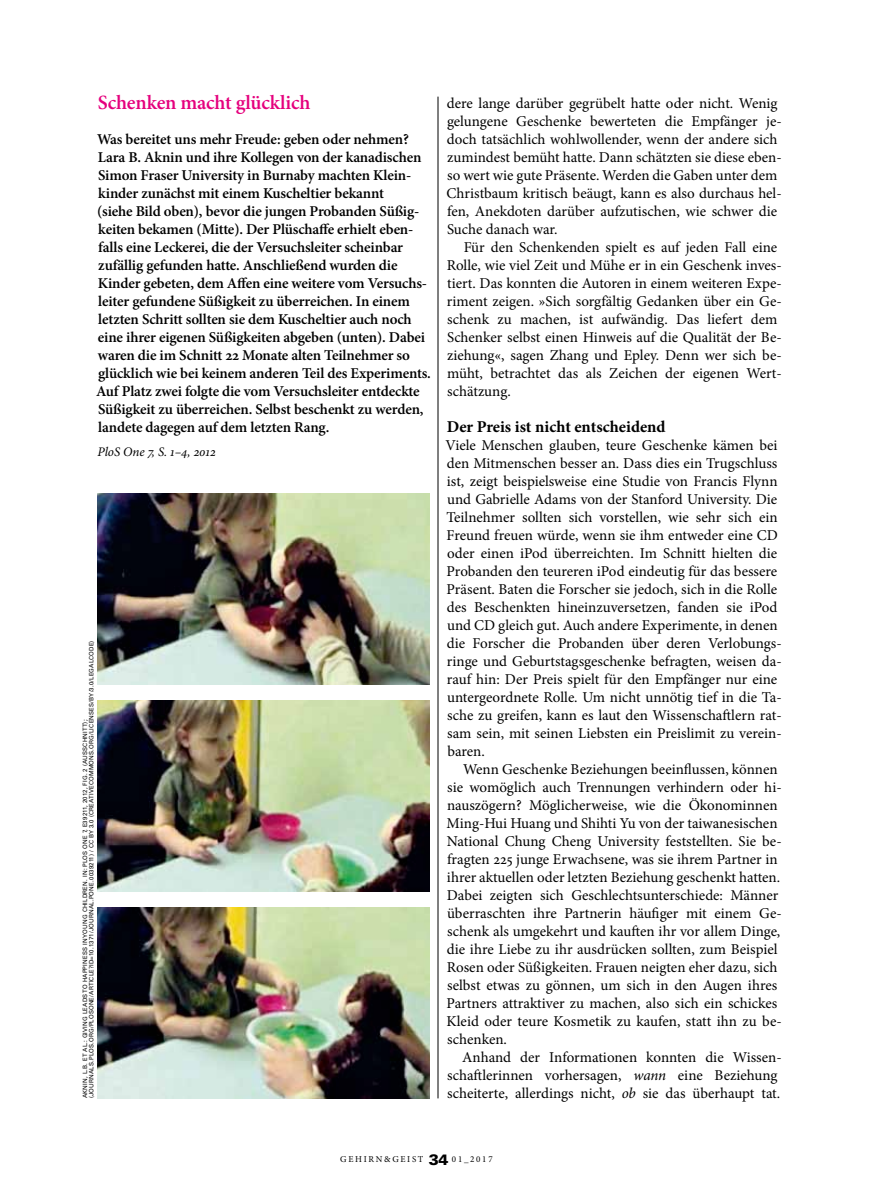
<style>
.page{position:relative;width:893px;height:1191px;background:#fff}
.page>*{position:absolute;margin:0;border:0;box-sizing:border-box;transform-origin:0 0}
.t1{font:600 20.25px "Minion Pro";letter-spacing:-.01em;color:#e5007d}
.t2{font:700 16.5px "Minion Pro";color:#000}
.t3{font:15px/18px "Minion Pro";color:#000}
.t4{font:600 15px/18px "Minion Pro";letter-spacing:-.015em;color:#000}
.t5{font:italic 13.2px "Minion Pro";color:#000}
.t6{font:9px "Minion Pro";letter-spacing:.19em;color:#000}
.t7{font:6px/6.3px "Univers";letter-spacing:.03em;color:#000}
.s1{font-style:italic}
.s2{font-family:"Univers";font-weight:900;font-size:15px}
</style>
<div class="page">
<hr style="left:438px;top:97px;width:1px;height:1001px;background:#000">
<img style="left:98px;top:907px;width:331px;height:191px">
<img style="left:98px;top:700px;width:331px;height:191px">
<img style="left:98px;top:493px;width:332px;height:191px">
<h1 class="t1" style="left:98px;top:89px;width:214px">Schenken macht glücklich</h1>
<p class="t4" style="left:96px;top:130px;width:336px">Was bereitet uns mehr Freude: geben oder nehmen?<br>Lara B. Aknin und ihre Kollegen von der kanadischen Simon Fraser University in Burnaby machten Klein&shy;kinder zunächst mit einem Kuscheltier bekannt<br>(siehe Bild oben), bevor die jungen Probanden Süßig&shy;keiten bekamen (Mitte). Der Plüschaffe erhielt eben&shy;falls eine Leckerei, die der Versuchsleiter scheinbar zufällig gefunden hatte. Anschließend wurden die Kinder gebeten, dem Affen eine weitere vom Versuchs&shy;leiter gefundene Süßigkeit zu überreichen. In einem letzten Schritt sollten sie dem Kuscheltier auch noch eine ihrer eigenen Süßigkeiten abgeben (unten). Dabei waren die im Schnitt 22 Monate alten Teilnehmer so glücklich wie bei keinem anderen Teil des Experiments.<br>Auf Platz zwei folgte die vom Versuchsleiter entdeckte Süßigkeit zu überreichen. Selbst beschenkt zu werden, landete dagegen auf dem letzten Rang.</p>
<p class="t5" style="left:98px;top:442px;width:120px">PloS One 7, S. 1–4, 2012</p>
<p class="t7" style="left:82px;top:1098px;width:459px;rotate:-90deg">AKNIN, L.B. ET AL.: GIVING LEADS TO HAPPINESS IN YOUNG CHILDREN. IN: PLOS ONE 7, E39211, 2012, FIG. 2 (AUSSCHNITT); (JOURNALS.PLOS.ORG/PLOSONE/ARTICLE?ID=10.1371/JOURNAL.PONE.0039211) / CC BY 3.0 (CREATIVECOMMONS.ORG/LICENSES/BY/3.0/LEGALCODE)</p>
<p class="t3" style="left:447px;top:94px;width:337px">dere lange darüber gegrübelt hatte oder nicht. Wenig gelungene Geschenke bewerteten die Empfänger je&shy;doch tatsächlich wohlwollender, wenn der andere sich zumindest bemüht hatte. Dann schätzten sie diese eben&shy;so wert wie gute Präsente. Werden die Gaben unter dem Christbaum kritisch beäugt, kann es also durchaus hel&shy;fen, Anekdoten darüber aufzutischen, wie schwer die Suche danach war.</p>
<p class="t3" style="left:447px;top:238px;width:337px;text-indent:17px">Für den Schenkenden spielt es auf jeden Fall eine Rolle, wie viel Zeit und Mühe er in ein Geschenk inves&shy;tiert. Das konnten die Autoren in einem weiteren Expe&shy;riment zeigen. »Sich sorgfältig Gedanken über ein Ge&shy;schenk zu machen, ist aufwändig. Das liefert dem Schenker selbst einen Hinweis auf die Qualität der Be&shy;ziehung«, sagen Zhang und Epley. Denn wer sich be&shy;müht, betrachtet das als Zeichen der eigenen Wert&shy;schätzung.</p>
<p class="t2" style="left:447px;top:415px;width:220px">Der Preis ist nicht entscheidend</p>
<p class="t3" style="left:446px;top:436px;width:338px">Viele Menschen glauben, teure Geschenke kämen bei den Mitmenschen besser an. Dass dies ein Trugschluss ist, zeigt beispielsweise eine Studie von Francis Flynn und Gabrielle Adams von der Stanford University. Die Teilnehmer sollten sich vorstellen, wie sehr sich ein Freund freuen würde, wenn sie ihm entweder eine CD oder einen iPod überreichten. Im Schnitt hielten die Probanden den teureren iPod eindeutig für das bessere Präsent. Baten die Forscher sie jedoch, sich in die Rolle des Beschenkten hineinzuversetzen, fanden sie iPod und CD gleich gut. Auch andere Experimente, in denen die Forscher die Probanden über deren Verlobungs&shy;ringe und Geburtstagsgeschenke befragten, weisen da&shy;rauf hin: Der Preis spielt für den Empfänger nur eine untergeordnete Rolle. Um nicht unnötig tief in die Ta&shy;sche zu greifen, kann es laut den Wissenschaftlern rat&shy;sam sein, mit seinen Liebsten ein Preislimit zu verein&shy;baren.</p>
<p class="t3" style="left:447px;top:760px;width:337px;text-indent:16px">Wenn Geschenke Beziehungen beeinflussen, können sie womöglich auch Trennungen verhindern oder hi&shy;nauszögern? Möglicherweise, wie die Ökonominnen Ming-Hui Huang und Shihti Yu von der taiwanesischen National Chung Cheng University feststellten. Sie be&shy;fragten 225 junge Erwachsene, was sie ihrem Partner in ihrer aktuellen oder letzten Beziehung geschenkt hatten.<br>Dabei zeigten sich Geschlechtsunterschiede: Männer überraschten ihre Partnerin häufiger mit einem Ge&shy;schenk als umgekehrt und kauften ihr vor allem Dinge, die ihre Liebe zu ihr ausdrücken sollten, zum Beispiel Rosen oder Süßigkeiten. Frauen neigten eher dazu, sich selbst etwas zu gönnen, um sich in den Augen ihres Partners attraktiver zu machen, also sich ein schickes Kleid oder teure Kosmetik zu kaufen, statt ihn zu be&shy;schenken.</p>
<p class="t3" style="left:447px;top:1048px;width:336px;text-indent:15px">Anhand der Informationen konnten die Wissen&shy;schaftlerinnen vorhersagen, <span class="s1">wann</span> eine Beziehung scheiterte, allerdings nicht, <span class="s1">ob</span> sie das überhaupt tat.</p>
<p class="t6" style="left:340px;top:1153px;width:154px">GEHIRN&amp;GEIST <span class="s2">34</span> 01_2017</p>
</div>
